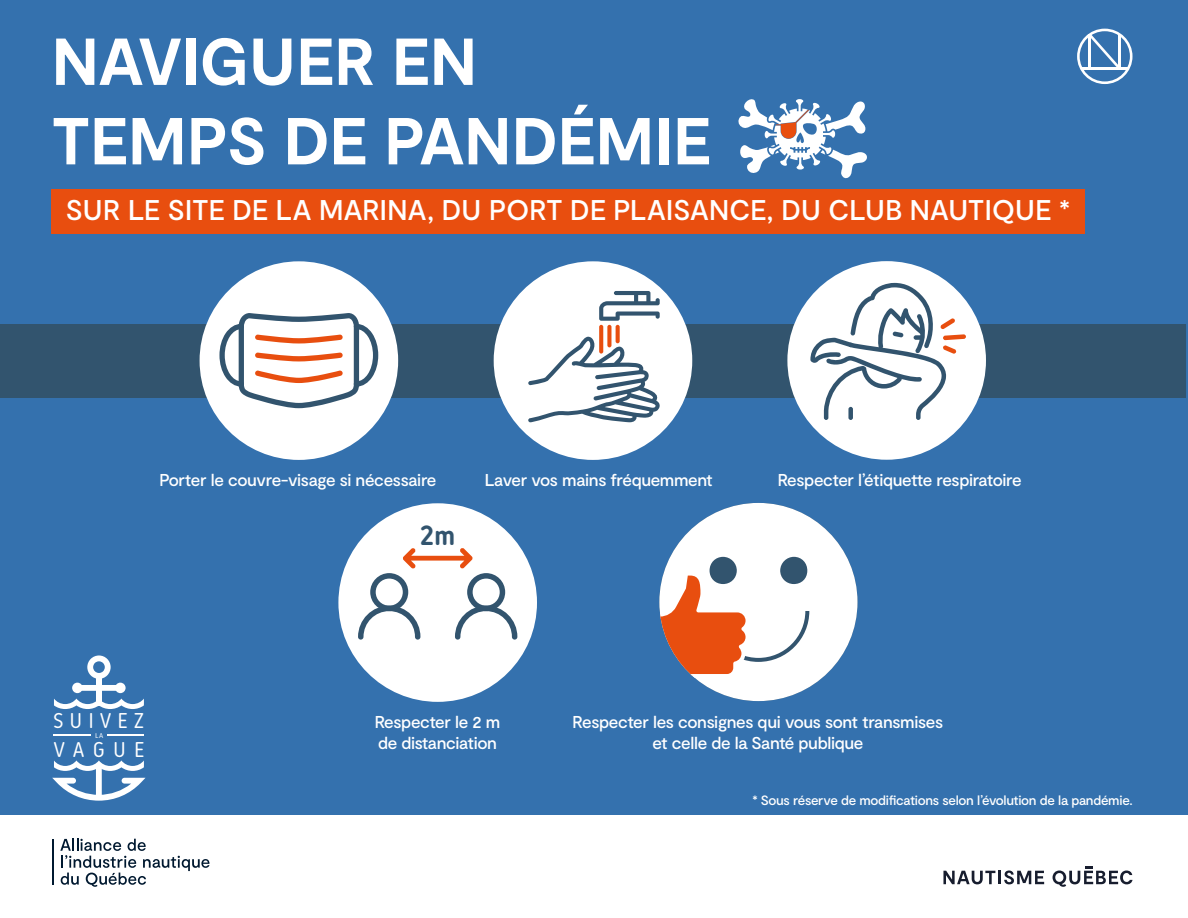
<style>
.page{position:relative;width:1188px;height:918px;background:#fff}
.page>*{position:absolute;margin:0;border:0;box-sizing:border-box;transform-origin:0 0}
.t1{font:700 66.15px/79.5px "Moderat";letter-spacing:.015em;color:#fff}
.t2{font:500 28.5px "Moderat";letter-spacing:.01em;color:#fff}
.t3{font:700 28.5px "Korb";color:#32546e}
.t4{font:22.05px "Korb";letter-spacing:.27em;color:#fff}
.t5{font:500 17.25px/20.7px "Moderat";letter-spacing:-.02em;color:#fff}
.t6{font:500 13.5px "Moderat";letter-spacing:-.02em;color:#fff}
.t7{font:7.2px "Korb";color:#fff;scale:1.1 1}
</style>
<div class="page">
<div style="left:0;top:0;width:1188px;height:814px;background:#3471ae"></div>
<div style="left:51px;top:189px;width:1033px;height:45px;background:#e84e0f"></div>
<svg style="left:1077px;top:29px;width:56px;height:55px"></svg>
<hr style="left:1088px;top:35px;width:3px;height:34px;background:#fff">
<svg style="left:943px;top:871px;width:101px;height:13px"></svg>
<svg style="left:1053px;top:866px;width:80px;height:21px"></svg>
<hr style="left:52px;top:839px;width:2px;height:46px;background:#001930">
<svg style="left:60px;top:839px;width:150px;height:48px"></svg>
<div style="left:0;top:324px;width:1186px;height:73px;background:#32546e"></div>
<div style="left:338px;top:503px;width:199px;height:199px;background:#fff;border-radius:50%"></div>
<svg style="left:358px;top:548px;width:159px;height:92px"></svg>
<div style="left:200px;top:261px;width:198px;height:199px;background:#fff;border-radius:50%"></div>
<svg style="left:219px;top:313px;width:159px;height:95px"></svg>
<div style="left:494px;top:261px;width:198px;height:199px;background:#fff;border-radius:50%"></div>
<svg style="left:528px;top:337px;width:132px;height:85px"></svg>
<svg style="left:599px;top:291px;width:61px;height:30px"></svg>
<svg style="left:599px;top:325px;width:4px;height:29px"></svg>
<svg style="left:607px;top:325px;width:4px;height:22px"></svg>
<svg style="left:616px;top:325px;width:4px;height:18px"></svg>
<svg style="left:738px;top:99px;width:129px;height:80px"></svg>
<div style="left:659px;top:503px;width:199px;height:198px;background:#fff;border-radius:50%"></div>
<div style="left:709px;top:557px;width:28px;height:27px;background:#32546e;border-radius:50%"></div>
<div style="left:780px;top:557px;width:28px;height:27px;background:#32546e;border-radius:50%"></div>
<svg style="left:659px;top:572px;width:150px;height:106px"></svg>
<div style="left:96px;top:674px;width:6px;height:31px;background:#fff"></div>
<svg style="left:87px;top:655px;width:24px;height:24px"></svg>
<div style="left:74px;top:685px;width:49px;height:6px;background:#fff;border-radius:3px"></div>
<div style="left:96px;top:763px;width:6px;height:37px;background:#fff;border-radius:3px"></div>
<svg style="left:52px;top:778px;width:93px;height:23px"></svg>
<div style="left:115px;top:683px;width:11px;height:10px;background:#fff;border-radius:50%"></div>
<div style="left:72px;top:683px;width:11px;height:10px;background:#fff;border-radius:50%"></div>
<svg style="left:54px;top:699px;width:90px;height:10px"></svg>
<svg style="left:54px;top:760px;width:90px;height:11px"></svg>
<hr style="left:54px;top:735px;width:37px;height:1px;background:#fff">
<hr style="left:107px;top:735px;width:37px;height:1px;background:#fff">
<div style="left:787px;top:261px;width:199px;height:199px;background:#fff;border-radius:50%"></div>
<svg style="left:810px;top:283px;width:156px;height:137px"></svg>
<h1 class="t1" style="left:52px;top:25px;width:660px">NAVIGUER EN<br>TEMPS DE PANDÉMIE</h1>
<h2 class="t2" style="left:66px;top:193px;width:1006px">SUR LE SITE DE LA MARINA, DU PORT DE PLAISANCE, DU CLUB NAUTIQUE *</h2>
<p class="t5" style="left:159px;top:470px;width:278px">Porter le couvre-visage si nécessaire</p>
<p class="t5" style="left:485px;top:470px;width:229px">Laver vos mains fréquemment</p>
<p class="t5" style="left:778px;top:470px;width:245px">Respecter l’étiquette respiratoire</p>
<h2 class="t3" style="left:420px;top:519px;width:37px">2m</h2>
<p class="t4" style="left:53px;top:709px;width:93px">SUIVEZ</p>
<p class="t7" style="left:95px;top:731px;width:9px">LA</p>
<p class="t4" style="left:53px;top:737px;width:93px">VAGUE</p>
<p class="t5" style="left:375px;top:712px;width:127px">Respecter le 2 m de distanciation</p>
<p class="t5" style="left:573px;top:712px;width:372px;text-align:center">Respecter les consignes qui vous sont transmises et celle de la Santé publique</p>
<p class="t6" style="left:752px;top:791px;width:382px">* Sous réserve de modifications selon l’évolution de la pandémie.</p>
</div>
